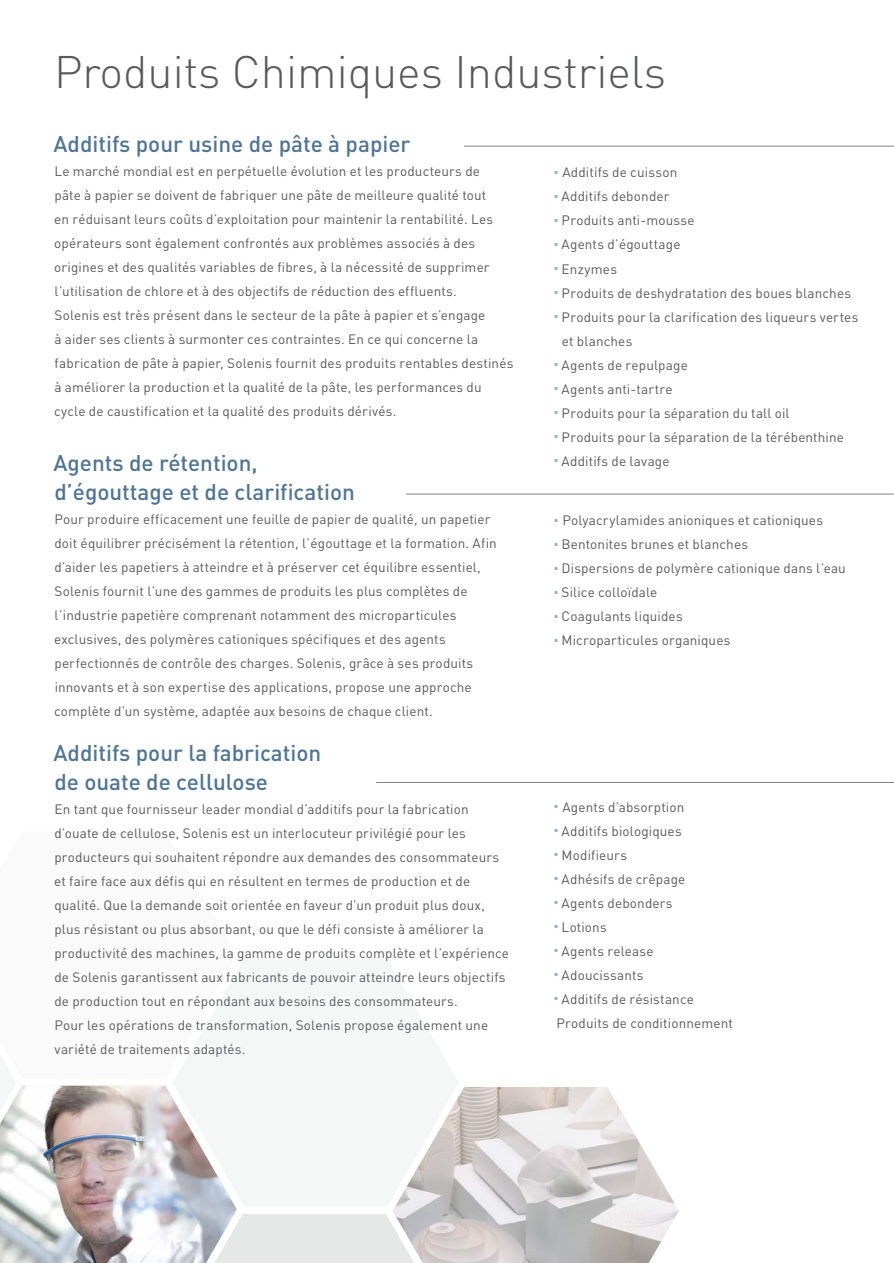
<style>
.page{position:relative;width:894px;height:1263px;background:#fff}
.page>*{position:absolute;margin:0;border:0;box-sizing:border-box;transform-origin:0 0}
.t1{font:300 45px "DINOT";color:#58595b}
.t2{font:500 22.5px/28.5px "DINOT";color:#507594}
.t3{font:13.5px/24px "DINOT";letter-spacing:.01em;color:#58595b}
.s1{font-size:10.5px;color:#95b2c8}
</style>
<div class="page">
<img style="left:457px;top:1087px;width:221px;height:176px">
<svg style="left:0;top:1085px;width:457px;height:178px"></svg>
<hr style="left:463px;top:146px;width:430px;height:1px;background:#808285">
<hr style="left:406px;top:494px;width:487px;height:1px;background:#808285">
<hr style="left:376px;top:782px;width:517px;height:1px;background:#808285">
<h1 class="t1" style="left:54px;top:45px;width:613px">Produits Chimiques Industriels</h1>
<h2 class="t2" style="left:53px;top:129px;width:358px">Additifs pour usine de pâte à papier</h2>
<p class="t3" style="left:54px;top:159px;width:460px">Le marché mondial est en perpétuelle évolution et les producteurs de<br>pâte à papier se doivent de fabriquer une pâte de meilleure qualité tout<br>en réduisant leurs coûts d’exploitation pour maintenir la rentabilité. Les opérateurs sont également confrontés aux problèmes associés à des origines et des qualités variables de fibres, à la nécessité de supprimer l’utilisation de chlore et à des objectifs de réduction des effluents.<br>Solenis est très présent dans le secteur de la pâte à papier et s’engage<br>à aider ses clients à surmonter ces contraintes. En ce qui concerne la fabrication de pâte à papier, Solenis fournit des produits rentables destinés à améliorer la production et la qualité de la pâte, les performances du cycle de caustification et la qualité des produits dérivés.</p>
<h2 class="t2" style="left:53px;top:448px;width:303px">Agents de rétention, d’égouttage et de clarification</h2>
<p class="t3" style="left:54px;top:506px;width:444px">Pour produire efficacement une feuille de papier de qualité, un papetier doit équilibrer précisément la rétention, l’égouttage et la formation. Afin d’aider les papetiers à atteindre et à préserver cet équilibre essentiel, Solenis fournit l’une des gammes de produits les plus complètes de l’industrie papetière comprenant notamment des microparticules exclusives, des polymères cationiques spécifiques et des agents perfectionnés de contrôle des charges. Solenis, grâce à ses produits innovants et à son expertise des applications, propose une approche complète d’un système, adaptée aux besoins de chaque client.</p>
<h2 class="t2" style="left:53px;top:738px;width:269px">Additifs pour la fabrication de ouate de cellulose</h2>
<p class="t3" style="left:54px;top:796px;width:456px">En tant que fournisseur leader mondial d’additifs pour la fabrication d’ouate de cellulose, Solenis est un interlocuteur privilégié pour les producteurs qui souhaitent répondre aux demandes des consommateurs et faire face aux défis qui en résultent en termes de production et de qualité. Que la demande soit orientée en faveur d’un produit plus doux, plus résistant ou plus absorbant, ou que le défi consiste à améliorer la productivité des machines, la gamme de produits complète et l’expérience de Solenis garantissent aux fabricants de pouvoir atteindre leurs objectifs de production tout en répondant aux besoins des consommateurs.<br>Pour les opérations de transformation, Solenis propose également une variété de traitements adaptés.</p>
<p class="t3" style="left:553px;top:160px;width:125px"><span class="s1">•</span> Additifs de cuisson</p>
<p class="t3" style="left:553px;top:184px;width:117px"><span class="s1">•</span> Additifs debonder</p>
<p class="t3" style="left:553px;top:208px;width:143px"><span class="s1">•</span> Produits anti-mousse</p>
<p class="t3" style="left:553px;top:232px;width:128px"><span class="s1">•</span> Agents d’égouttage</p>
<p class="t3" style="left:553px;top:256px;width:65px"><span class="s1">•</span> Enzymes</p>
<p class="t3" style="left:553px;top:280px;width:299px"><span class="s1">•</span> Produits de deshydratation des boues blanches</p>
<p class="t3" style="left:561px;top:304px;width:298px;text-indent:-8px"><span class="s1">•</span> Produits pour la clarification des liqueurs vertes et blanches</p>
<p class="t3" style="left:553px;top:352px;width:136px"><span class="s1">•</span> Agents de repulpage</p>
<p class="t3" style="left:553px;top:376px;width:120px"><span class="s1">•</span> Agents anti-tartre</p>
<p class="t3" style="left:553px;top:400px;width:237px"><span class="s1">•</span> Produits pour la séparation du tall oil</p>
<p class="t3" style="left:553px;top:424px;width:292px"><span class="s1">•</span> Produits pour la séparation de la térébenthine</p>
<p class="t3" style="left:553px;top:448px;width:118px"><span class="s1">•</span> Additifs de lavage</p>
<p class="t3" style="left:553px;top:508px;width:271px"><span class="s1">•</span> Polyacrylamides anioniques et cationiques</p>
<p class="t3" style="left:553px;top:532px;width:196px"><span class="s1">•</span> Bentonites brunes et blanches</p>
<p class="t3" style="left:553px;top:556px;width:294px"><span class="s1">•</span> Dispersions de polymère cationique dans l’eau</p>
<p class="t3" style="left:553px;top:580px;width:105px"><span class="s1">•</span> Silice colloïdale</p>
<p class="t3" style="left:553px;top:604px;width:131px"><span class="s1">•</span> Coagulants liquides</p>
<p class="t3" style="left:553px;top:628px;width:178px"><span class="s1">•</span> Microparticules organiques</p>
<p class="t3" style="left:553px;top:794px;width:132px"><span class="s1">•</span> Agents d’absorption</p>
<p class="t3" style="left:553px;top:818px;width:130px"><span class="s1">•</span> Additifs biologiques</p>
<p class="t3" style="left:553px;top:842px;width:75px"><span class="s1">•</span> Modifieurs</p>
<p class="t3" style="left:553px;top:866px;width:133px"><span class="s1">•</span> Adhésifs de crêpage</p>
<p class="t3" style="left:553px;top:890px;width:121px"><span class="s1">•</span> Agents debonders</p>
<p class="t3" style="left:553px;top:914px;width:55px"><span class="s1">•</span> Lotions</p>
<p class="t3" style="left:553px;top:938px;width:102px"><span class="s1">•</span> Agents release</p>
<p class="t3" style="left:553px;top:962px;width:92px"><span class="s1">•</span> Adoucissants</p>
<p class="t3" style="left:553px;top:986px;width:181px"><span class="s1">•</span> Additifs de résistance<br>Produits de conditionnement</p>
</div>
